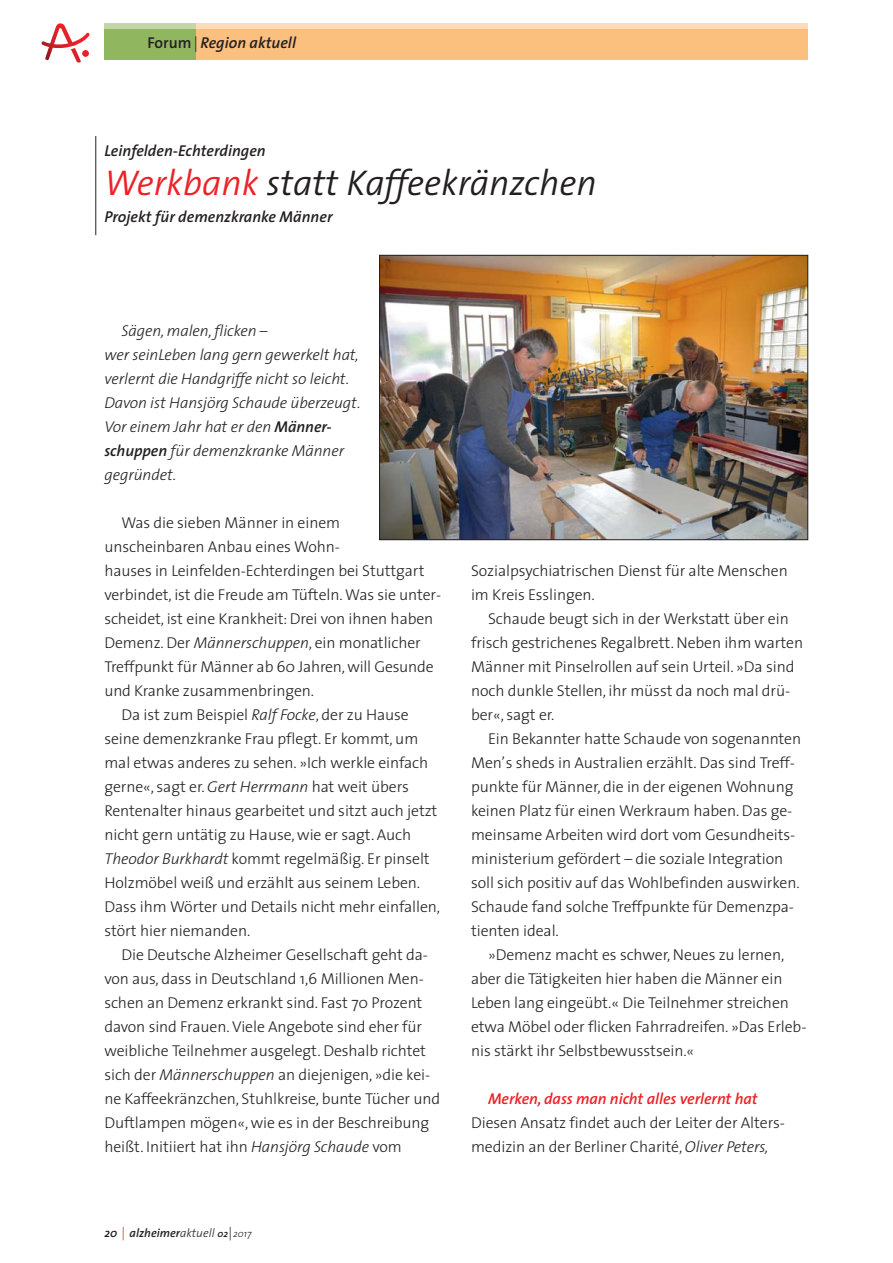
<style>
.page{position:relative;width:893px;height:1263px;background:#fff}
.page>*{position:absolute;margin:0;border:0;box-sizing:border-box;transform-origin:0 0}
.t1{font:italic 300 36px "The Sans";color:#231f20}
.t2{font:300 15.75px/24px "The Sans";letter-spacing:-.005em;color:#231f20}
.t3{font:italic 300 15.75px/24px "The Sans";letter-spacing:-.005em;color:#231f20}
.t4{font:italic 600 15.75px "The Sans";color:#231f20}
.t5{font:italic 600 12px "The Sans";color:#231f20}
.s1{font-style:normal}
.s2{font-weight:300;font-style:normal}
.s3{color:#ed2128}
.s4{font-weight:600}
.s5{font-style:italic}
.s6{font-weight:300;font-style:normal;font-size:13.5px;color:#ed2128}
.s7{font-weight:300}
.s8{font-size:9.9px}
.s9{font-weight:300;font-style:normal;font-size:13.5px}
.s10{font-weight:300;font-size:9.9px}
.s11{font-weight:600;font-style:italic;color:#ed2128}
</style>
<div class="page">
<svg style="left:42px;top:23px;width:47px;height:40px"></svg>
<div style="left:196px;top:24px;width:612px;height:36px;background:linear-gradient(to right,#fedcb9,#fedcb9)"></div>
<div style="left:104px;top:24px;width:92px;height:36px;background:linear-gradient(to right,#c4d6a8,#c4d6a8)"></div>
<div style="left:104px;top:30px;width:92px;height:30px;background:#90b660"></div>
<div style="left:196px;top:30px;width:612px;height:30px;background:#fbbf7e"></div>
<hr style="left:95px;top:136px;width:1px;height:99px;background:#231f20">
<img style="left:381px;top:257px;width:425px;height:281px">
<div style="left:379px;top:255px;width:429px;height:285px;border:1px solid #231f20"></div>
<p class="t4" style="left:148px;top:37px;width:150px"><span class="s1">Forum</span><span class="s2">|</span> Region aktuell</p>
<p class="t4" style="left:104px;top:145px;width:163px">Leinfelden-Echterdingen</p>
<p class="t1" style="left:104px;top:169px;width:494px"><span class="s3">Werkbank</span> statt Kaffeekränzchen</p>
<p class="t4" style="left:104px;top:211px;width:230px">Projekt für demenzkranke Männer</p>
<p class="t3" style="left:104px;top:320px;width:258px;text-indent:17px">Sägen, malen, flicken –<br>wer seinLeben lang gern gewerkelt hat, verlernt die Handgriffe nicht so leicht.<br>Davon ist Hansjörg Schaude überzeugt.<br>Vor einem Jahr hat er den <span class="s4">Männer&shy;schuppen</span> für demenzkranke Männer gegründet.</p>
<p class="t2" style="left:121px;top:512px;width:220px">Was die sieben Männer in einem</p>
<p class="t2" style="left:104px;top:536px;width:237px">unscheinba ren Anbau eines Wohn-</p>
<p class="t2" style="left:104px;top:560px;width:322px">hauses in Leinfelden-Ech terdingen bei Stuttgart</p>
<p class="t2" style="left:104px;top:584px;width:338px">verbindet, ist die Freude am Tüfteln. Was sie unter -</p>
<p class="t2" style="left:104px;top:608px;width:330px">scheidet, ist eine Krank heit: Drei von ihnen haben</p>
<p class="t2" style="left:104px;top:632px;width:318px">Demenz. Der <span class="s5">Männer schuppen</span>, ein monatlicher</p>
<p class="t2" style="left:104px;top:656px;width:331px">Treffpunkt für Männer ab 60 Jahren, will Gesunde</p>
<p class="t2" style="left:104px;top:680px;width:211px">und Kran ke zusam menbringen.</p>
<p class="t2" style="left:121px;top:704px;width:289px">Da ist zum Beispiel <span class="s5">Ralf Focke</span>, der zu Hause</p>
<p class="t2" style="left:104px;top:728px;width:315px">seine demenzkranke Frau pflegt. Er kommt, um</p>
<p class="t2" style="left:104px;top:752px;width:325px">mal etwas anderes zu sehen. »Ich werkle einfach</p>
<p class="t2" style="left:104px;top:776px;width:306px">gerne«, sagt er. <span class="s5">Gert Herrmann</span> hat weit übers</p>
<p class="t2" style="left:104px;top:800px;width:335px">Rentenalter hinaus gearbeitet und sitzt auch jetzt</p>
<p class="t2" style="left:104px;top:824px;width:308px">nicht gern untätig zu Hause, wie er sagt. Auch</p>
<p class="t2" style="left:104px;top:848px;width:327px"><span class="s5">Theodor Burkhardt</span> kommt regelmäßig. Er pinselt</p>
<p class="t2" style="left:104px;top:872px;width:317px">Holzmöbel weiß und erzählt aus seinem Leben.</p>
<p class="t2" style="left:104px;top:896px;width:337px">Dass ihm Wörter und Details nicht mehr einfallen,</p>
<p class="t2" style="left:104px;top:920px;width:147px">stört hier niemanden.</p>
<p class="t2" style="left:121px;top:944px;width:308px">Die Deutsche Alzheimer Gesellschaft geht da -</p>
<p class="t2" style="left:104px;top:968px;width:321px">von aus, dass in Deutschland 1,6 Millionen Men -</p>
<p class="t2" style="left:104px;top:992px;width:319px">schen an Demenz erkrankt sind. Fast 70 Prozent</p>
<p class="t2" style="left:104px;top:1016px;width:319px">davon sind Frauen. Viele Angebote sind eher für</p>
<p class="t2" style="left:104px;top:1040px;width:323px">weibliche Teilnehmer ausgelegt. Deshalb richtet</p>
<p class="t2" style="left:104px;top:1064px;width:327px">sich der <span class="s5">Männerschuppen</span> an diejenigen, »die kei -</p>
<p class="t2" style="left:104px;top:1088px;width:337px">ne Kaffeekränzchen, Stuhlkreise, bunte Tücher und</p>
<p class="t2" style="left:104px;top:1112px;width:326px">Duftlampen mögen«, wie es in der Beschreibung</p>
<p class="t2" style="left:104px;top:1136px;width:299px">heißt. Initiiert hat ihn <span class="s5">Hansjörg Schaude</span> vom</p>
<p class="t5" style="left:104px;top:1229px;width:149px">20 <span class="s6">|</span> alzheimer<span class="s7">aktuell</span> <span class="s8">02</span><span class="s9">|</span><span class="s10">2017</span></p>
<p class="t2" style="left:471px;top:560px;width:318px">Sozialpsychiatrischen Dienst für alte Menschen</p>
<p class="t2" style="left:471px;top:584px;width:125px">im Kreis Esslingen.</p>
<p class="t2" style="left:488px;top:608px;width:302px">Schaude beugt sich in der Werkstatt über ein</p>
<p class="t2" style="left:471px;top:632px;width:334px">frisch gestrichenes Regalbrett. Neben ihm warten</p>
<p class="t2" style="left:471px;top:656px;width:325px">Männer mit Pinselrollen auf sein Urteil. »Da sind</p>
<p class="t2" style="left:471px;top:680px;width:321px">noch dunkle Stellen, ihr müsst da noch mal drü -</p>
<p class="t2" style="left:471px;top:704px;width:85px">ber«, sagt er.</p>
<p class="t2" style="left:488px;top:728px;width:315px">Ein Bekannter hatte Schaude von sogenannten</p>
<p class="t2" style="left:471px;top:752px;width:326px">Men’s sheds in Australien erzählt. Das sind Treff -</p>
<p class="t2" style="left:471px;top:776px;width:324px">punkte für Männer, die in der eigenen Wohnung</p>
<p class="t2" style="left:471px;top:800px;width:323px">keinen Platz für einen Werkraum haben. Das ge -</p>
<p class="t2" style="left:471px;top:824px;width:326px">meinsame Arbeiten wird dort vom Gesundheits -</p>
<p class="t2" style="left:471px;top:848px;width:314px">ministerium gefördert – die soziale Integration</p>
<p class="t2" style="left:471px;top:872px;width:330px">soll sich positiv auf das Wohlbefinden auswirken.</p>
<p class="t2" style="left:471px;top:896px;width:324px">Schaude fand solche Treffpunkte für Demenzpa -</p>
<p class="t2" style="left:471px;top:920px;width:89px">tien ten ideal.</p>
<p class="t2" style="left:488px;top:944px;width:298px">»Demenz macht es schwer, Neues zu lernen,</p>
<p class="t2" style="left:471px;top:968px;width:313px">aber die Tätigkeiten hier haben die Männer ein</p>
<p class="t2" style="left:471px;top:992px;width:319px">Leben lang eingeübt.« Die Teilnehmer streichen</p>
<p class="t2" style="left:471px;top:1016px;width:337px">etwa Möbel oder flicken Fahrradreifen. »Das Erleb -</p>
<p class="t2" style="left:471px;top:1040px;width:225px">nis stärkt ihr Selbstbewusstsein.«</p>
<p class="t2" style="left:471px;top:1088px;width:315px;text-indent:17px"><span class="s11">Merken, dass man nicht alles verlernt hat<br></span>Diesen Ansatz findet auch der Leiter der Alters - medizin an der Berliner Charité, <span class="s5">Oliver Peters,</span></p>
</div>
